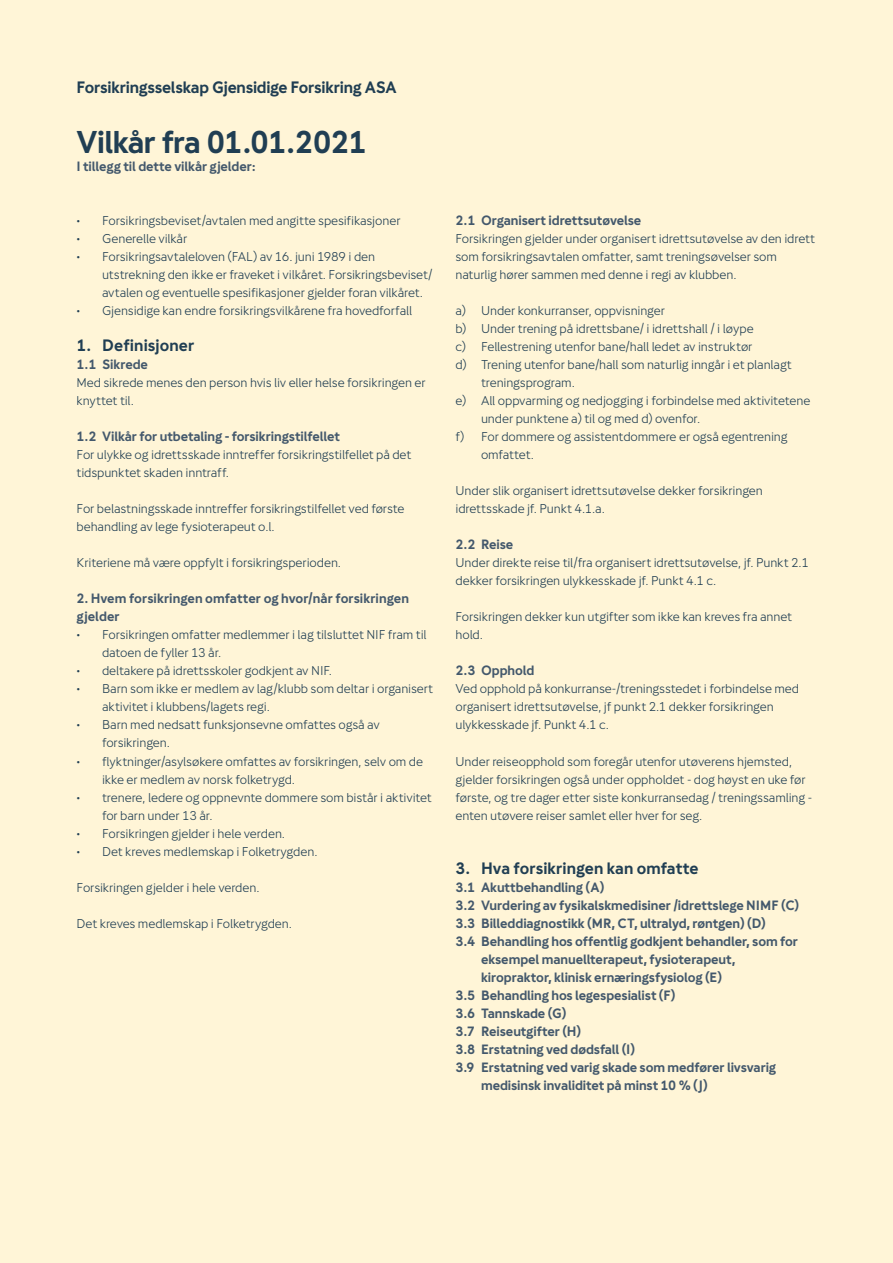
<style>
.page{position:relative;width:893px;height:1263px;background:#fff5d7}
.page>*{position:absolute;margin:0;border:0;box-sizing:border-box;transform-origin:0 0}
.Heading_02{font:700 31.5px "Gjensidige Sans";letter-spacing:-.035em;color:#203e53}
.Subheading_01{font:700 16.5px "Gjensidige Sans";letter-spacing:.005em;color:#203e53}
.Heading_03{font:700 16.5px "Gjensidige Sans";letter-spacing:-.015em;color:#203e53}
.Subheading_02{font:700 13.5px/18px "Gjensidige Sans";letter-spacing:-.005em;color:#43586c}
.Brødtekst{font:12.75px/18px "Gjensidige Sans";letter-spacing:-.015em;color:#203e53}
.Punkter_uten{font:12.75px/18px "Gjensidige Sans";letter-spacing:-.01em;color:#203e53}
</style>
<div class="page">
<p class="Heading_03" style="left:77px;top:78px;width:322px">Forsikringsselskap Gjensidige Forsikring ASA</p>
<p class="Heading_02" style="left:77px;top:124px;width:292px">Vilkår fra 01.01.2021</p>
<p class="Subheading_02" style="left:77px;top:158px;width:180px">I tillegg til dette vilkår gjelder:</p>
<p class="Brødtekst" style="left:77px;top:212px;width:326px">• Forsikringsbeviset/avtalen med angitte spesifikasjoner</p>
<p class="Brødtekst" style="left:77px;top:230px;width:112px">• Generelle vilkår</p>
<p class="Brødtekst" style="left:102px;top:248px;width:332px;text-indent:-26px">• Forsikringsavtaleloven (FAL) av 16. juni 1989 i den utstrekning den ikke er fraveket i vilkåret. Forsikringsbeviset/ avtalen og eventuelle spesifikasjoner gjelder foran vilkåret.</p>
<p class="Brødtekst" style="left:77px;top:302px;width:337px">• Gjensidige kan endre forsikringsvilkårene fra hovedforfall</p>
<p class="Subheading_01" style="left:77px;top:336px;width:119px">1. Definisjoner</p>
<p class="Subheading_02" style="left:77px;top:356px;width:73px">1.1 Sikrede</p>
<p class="Brødtekst" style="left:77px;top:374px;width:351px">Med sikrede menes den person hvis liv eller helse forsikringen er knyttet til.</p>
<p class="Subheading_02" style="left:77px;top:428px;width:265px">1.2 Vilkår for utbetaling - forsikringstilfellet</p>
<p class="Brødtekst" style="left:77px;top:446px;width:336px">For ulykke og idrettsskade inntreffer forsikringstilfellet på det tidspunktet skaden inntraff.</p>
<p class="Brødtekst" style="left:77px;top:500px;width:330px">For belastningsskade inntreffer forsikringstilfellet ved første behandling av lege fysioterapeut o.l.</p>
<p class="Brødtekst" style="left:77px;top:554px;width:266px">Kriteriene må være oppfylt i forsikringsperioden.</p>
<p class="Subheading_02" style="left:77px;top:590px;width:334px">2. Hvem forsikringen omfatter og hvor/når forsikringen gjelder</p>
<p class="Brødtekst" style="left:102px;top:626px;width:326px;text-indent:-26px">• Forsikringen omfatter medlemmer i lag tilsluttet NIF fram til datoen de fyller 13 år.</p>
<p class="Brødtekst" style="left:77px;top:662px;width:257px">• deltakere på idrettsskoler godkjent av NIF.</p>
<p class="Brødtekst" style="left:102px;top:680px;width:333px;text-indent:-26px">• Barn som ikke er medlem av lag/klubb som deltar i organisert aktivitet i klubbens/lagets regi.</p>
<p class="Brødtekst" style="left:102px;top:716px;width:279px;text-indent:-26px">• Barn med nedsatt funksjonsevne omfattes også av forsikringen.</p>
<p class="Brødtekst" style="left:102px;top:752px;width:323px;text-indent:-26px">• flyktninger/asylsøkere omfattes av forsikringen, selv om de ikke er medlem av norsk folketrygd.</p>
<p class="Brødtekst" style="left:102px;top:788px;width:331px;text-indent:-26px">• trenere, ledere og oppnevnte dommere som bistår i aktivitet for barn under 13 år.</p>
<p class="Brødtekst" style="left:77px;top:824px;width:210px">• Forsikringen gjelder i hele verden.</p>
<p class="Brødtekst" style="left:77px;top:842px;width:243px">• Det kreves medlemskap i Folketrygden.</p>
<p class="Brødtekst" style="left:77px;top:878px;width:185px">Forsikringen gjelder i hele verden.</p>
<p class="Brødtekst" style="left:77px;top:914px;width:217px">Det kreves medlemskap i Folketrygden.</p>
<p class="Subheading_02" style="left:455px;top:212px;width:187px">2.1 Organisert idrettsutøvelse</p>
<p class="Brødtekst" style="left:455px;top:230px;width:361px">Forsikringen gjelder under organisert idrettsutøvelse av den idrett som forsikringsavtalen omfatter, samt treningsøvelser som naturlig hører sammen med denne i regi av klubben.</p>
<p class="Punkter_uten" style="left:455px;top:302px;width:211px">a) Under konkurranser, oppvisninger</p>
<p class="Punkter_uten" style="left:455px;top:320px;width:300px">b) Under trening på idrettsbane/ i idrettshall / i løype</p>
<p class="Punkter_uten" style="left:455px;top:338px;width:299px">c) Fellestrening utenfor bane/hall ledet av instruktør</p>
<p class="Punkter_uten" style="left:481px;top:356px;width:312px;text-indent:-26px">d) Trening utenfor bane/hall som naturlig inngår i et planlagt treningsprogram.</p>
<p class="Punkter_uten" style="left:481px;top:392px;width:331px;text-indent:-26px">e) All oppvarming og nedjogging i forbindelse med aktivitetene under punktene a) til og med d) ovenfor.</p>
<p class="Punkter_uten" style="left:481px;top:428px;width:308px;text-indent:-26px">f) For dommere og assistentdommere er også egentrening omfattet.</p>
<p class="Brødtekst" style="left:455px;top:482px;width:309px">Under slik organisert idrettsutøvelse dekker forsikringen idrettsskade jf. Punkt 4.1.a.</p>
<p class="Subheading_02" style="left:455px;top:536px;width:59px">2.2 Reise</p>
<p class="Brødtekst" style="left:455px;top:554px;width:355px">Under direkte reise til/fra organisert idrettsutøvelse, jf. Punkt 2.1 dekker forsikringen ulykkesskade jf. Punkt 4.1 c.</p>
<p class="Brødtekst" style="left:455px;top:608px;width:338px">Forsikringen dekker kun utgifter som ikke kan kreves fra annet hold.</p>
<p class="Subheading_02" style="left:455px;top:662px;width:81px">2.3 Opphold</p>
<p class="Brødtekst" style="left:455px;top:680px;width:345px">Ved opphold på konkurranse-/treningsstedet i forbindelse med organisert idrettsutøvelse, jf punkt 2.1 dekker forsikringen ulykkesskade jf. Punkt 4.1 c.</p>
<p class="Brødtekst" style="left:455px;top:752px;width:358px">Under reiseopphold som foregår utenfor utøverens hjemsted, gjelder forsikringen også under oppholdet - dog høyst en uke før første, og tre dager etter siste konkurransedag / treningssamling - enten utøvere reiser samlet eller hver for seg.</p>
<p class="Subheading_01" style="left:455px;top:858px;width:245px">3. Hva forsikringen kan omfatte</p>
<p class="Subheading_02" style="left:455px;top:878px;width:150px">3.1 Akuttbehandling (A)</p>
<p class="Subheading_02" style="left:455px;top:896px;width:345px">3.2 Vurdering av fysikalskmedisiner /idrettslege NIMF (C)</p>
<p class="Subheading_02" style="left:455px;top:914px;width:312px">3.3 Billeddiagnostikk (MR, CT, ultralyd, røntgen) (D)</p>
<p class="Subheading_02" style="left:481px;top:932px;width:319px;text-indent:-26px">3.4 Behandling hos offentlig godkjent behandler, som for eksempel manuellterapeut, fysioterapeut, kiropraktor, klinisk ernæringsfysiolog (E)</p>
<p class="Subheading_02" style="left:455px;top:986px;width:222px">3.5 Behandling hos legespesialist (F)</p>
<p class="Subheading_02" style="left:455px;top:1004px;width:112px">3.6 Tannskade (G)</p>
<p class="Subheading_02" style="left:455px;top:1022px;width:127px">3.7 Reiseutgifter (H)</p>
<p class="Subheading_02" style="left:455px;top:1040px;width:181px">3.8 Erstatning ved dødsfall (I)</p>
<p class="Subheading_02" style="left:481px;top:1058px;width:297px;text-indent:-26px">3.9 Erstatning ved varig skade som medfører livsvarig medisinsk invaliditet på minst 10 % (J)</p>
</div>
